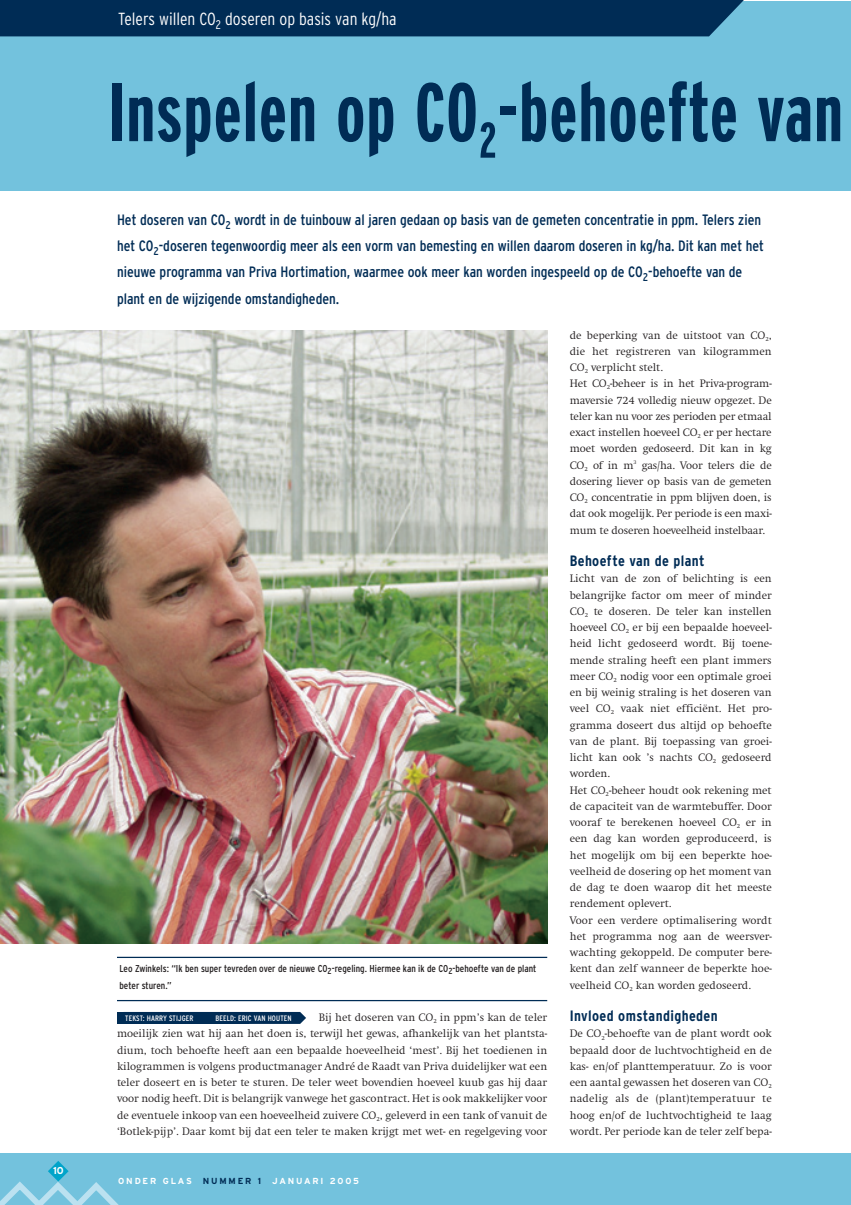
<style>
.page{position:relative;width:851px;height:1205px;background:#fff}
.page>*{position:absolute;margin:0;border:0;box-sizing:border-box;transform-origin:0 0}
.t1{font:700 extra-condensed 82.5px "Interstate";letter-spacing:.015em;color:#002c55}
.t2{font:300 condensed 17.5px "Interstate";color:#fff}
.t3{font:condensed 15px/26.2px "Interstate";color:#002c55}
.t4{font:700 condensed 15px "Interstate";letter-spacing:.025em;color:#002c55}
.t5{font:300 11.25px/16.2px "Swift";color:#231f20;text-align:justify}
.t6{font:condensed 10px/17.5px "Interstate";color:#231f20}
.t7{font:700 10px "Interstate";color:#fff}
.t8{font:700 8.75px "Interstate";letter-spacing:.205em;color:#fff}
.t9{font:700 8.75px "Interstate";letter-spacing:.205em;color:#002c55}
.t10{font:condensed 7.88px "Interstate";letter-spacing:.015em;color:#fff}
</style>
<div class="page">
<img style="left:0;top:331px;width:547px;height:612px">
<div style="left:0;top:1px;width:850px;height:189px;background:#73c2dd"></div>
<div style="left:0;top:1153px;width:850px;height:52px;background:#73c2dd"></div>
<svg style="left:0;top:1161px;width:119px;height:44px"></svg>
<hr style="left:117px;top:957px;width:430px;height:1px;background:#002c55">
<hr style="left:117px;top:1000px;width:430px;height:1px;background:#002c55">
<div style="left:0;top:1px;width:743px;height:35px;background:#002c55"></div>
<svg style="left:249px;top:1012px;width:57px;height:12px"></svg>
<div style="left:118px;top:1012px;width:131px;height:12px;background:#002c55"></div>
<p class="t7" style="left:53px;top:1167px;width:12px">10</p>
<h2 class="t2" style="left:118px;top:12px;width:280px">Telers willen CO<sub>2</sub> doseren op basis van kg/ha</h2>
<h1 class="t1" style="left:108px;top:82px;width:736px">Inspelen op CO<sub>2</sub>-behoefte van</h1>
<p class="t3" style="left:117px;top:208px;width:648px">Het doseren van CO<sub>2</sub> wordt in de tuinbouw al jaren gedaan op basis van de gemeten concentratie in ppm. Telers zien het CO<sub>2</sub>-doseren tegenwoordig meer als een vorm van bemesting en willen daarom doseren in kg/ha. Dit kan met het nieuwe programma van Priva Hortimation, waarmee ook meer kan worden ingespeeld op de CO<sub>2</sub>-behoefte van de plant en de wijzigende omstandigheden.</p>
<p class="t6" style="left:119px;top:960px;width:418px">Leo Zwinkels: “Ik ben super tevreden over de nieuwe CO<sub>2</sub>-regeling. Hiermee kan ik de CO<sub>2</sub>-behoefte van de plant beter sturen.”</p>
<p class="t5" style="left:117px;top:1010px;width:431px;text-indent:202px">Bij het doseren van CO<sub>2</sub> in ppm’s kan de teler moeilijk zien wat hij aan het doen is, terwijl het gewas, afhankelijk van het plantsta&shy;dium, toch behoefte heeft aan een bepaalde hoeveelheid ‘mest’. Bij het toedienen in kilogrammen is volgens productmanager André de Raadt van Priva duidelijker wat een teler doseert en is beter te sturen. De teler weet bovendien hoeveel kuub gas hij daar voor nodig heeft. Dit is belangrijk vanwege het gascontract. Het is ook makkelijker voor de eventuele inkoop van een hoeveelheid zuivere CO<sub>2</sub>, geleverd in een tank of vanuit de ‘Botlek-pijp’. Daar komt bij dat een teler te maken krijgt met wet- en regelgeving voor</p>
<p class="t10" style="left:125px;top:1015px;width:70px">TEKST: HARRY STIJGER</p>
<p class="t10" style="left:215px;top:1015px;width:78px">BEELD: ERIC VAN HOUTEN</p>
<p class="t8" style="left:118px;top:1177px;width:75px">ONDER GLAS</p>
<p class="t9" style="left:203px;top:1177px;width:60px">NUMMER 1</p>
<p class="t8" style="left:272px;top:1177px;width:88px">JANUARI 2005</p>
<p class="t5" style="left:569px;top:328px;width:203px;text-align:left">de beperking van de uitstoot van CO<sub>2</sub>, die het registreren van kilogrammen CO<sub>2</sub> verplicht stelt.<br>Het CO<sub>2</sub>-beheer is in het Priva-program&shy;maversie 724 volledig nieuw opgezet. De teler kan nu voor zes perioden per etmaal exact instellen hoeveel CO<sub>2</sub> er per hectare moet worden gedoseerd. Dit kan in kg CO<sub>2</sub> of in m<sup>3</sup> gas/ha. Voor telers die de dosering liever op basis van de gemeten CO<sub>2</sub> concentratie in ppm blijven doen, is dat ook mogelijk. Per periode is een maxi&shy;mum te doseren hoeveelheid instelbaar.</p>
<h3 class="t4" style="left:569px;top:555px;width:136px">Behoefte van de plant</h3>
<p class="t5" style="left:569px;top:571px;width:203px;text-align:left">Licht van de zon of belichting is een belangrijke factor om meer of minder CO<sub>2</sub> te doseren. De teler kan instellen hoeveel CO<sub>2</sub> er bij een bepaalde hoeveel&shy;heid licht gedoseerd wordt. Bij toene&shy;mende straling heeft een plant immers meer CO<sub>2</sub> nodig voor een optimale groei en bij weinig straling is het doseren van veel CO<sub>2</sub> vaak niet efficiënt. Het pro&shy;gramma doseert dus altijd op behoefte van de plant. Bij toepassing van groei&shy;licht kan ook ’s nachts CO<sub>2</sub> gedoseerd worden.<br>Het CO<sub>2</sub>-beheer houdt ook rekening met de capaciteit van de warmtebuffer. Door vooraf te berekenen hoeveel CO<sub>2</sub> er in een dag kan worden geproduceerd, is het mogelijk om bij een beperkte hoe&shy;veelheid de dosering op het moment van de dag te doen waarop dit het meeste rendement oplevert.<br>Voor een verdere optimalisering wordt het programma nog aan de weersver&shy;wachting gekoppeld. De computer bere&shy;kent dan zelf wanneer de beperkte hoe&shy;veelheid CO<sub>2</sub> kan worden gedoseerd.</p>
<h3 class="t4" style="left:569px;top:1010px;width:149px">Invloed omstandigheden</h3>
<p class="t5" style="left:569px;top:1026px;width:203px">De CO<sub>2</sub>-behoefte van de plant wordt ook bepaald door de luchtvochtigheid en de kas- en/of planttemperatuur. Zo is voor een aantal gewassen het doseren van CO<sub>2 </sub>nadelig als de (plant)temperatuur te hoog en/of de luchtvochtigheid te laag wordt. Per periode kan de teler zelf bepa-</p>
</div>
